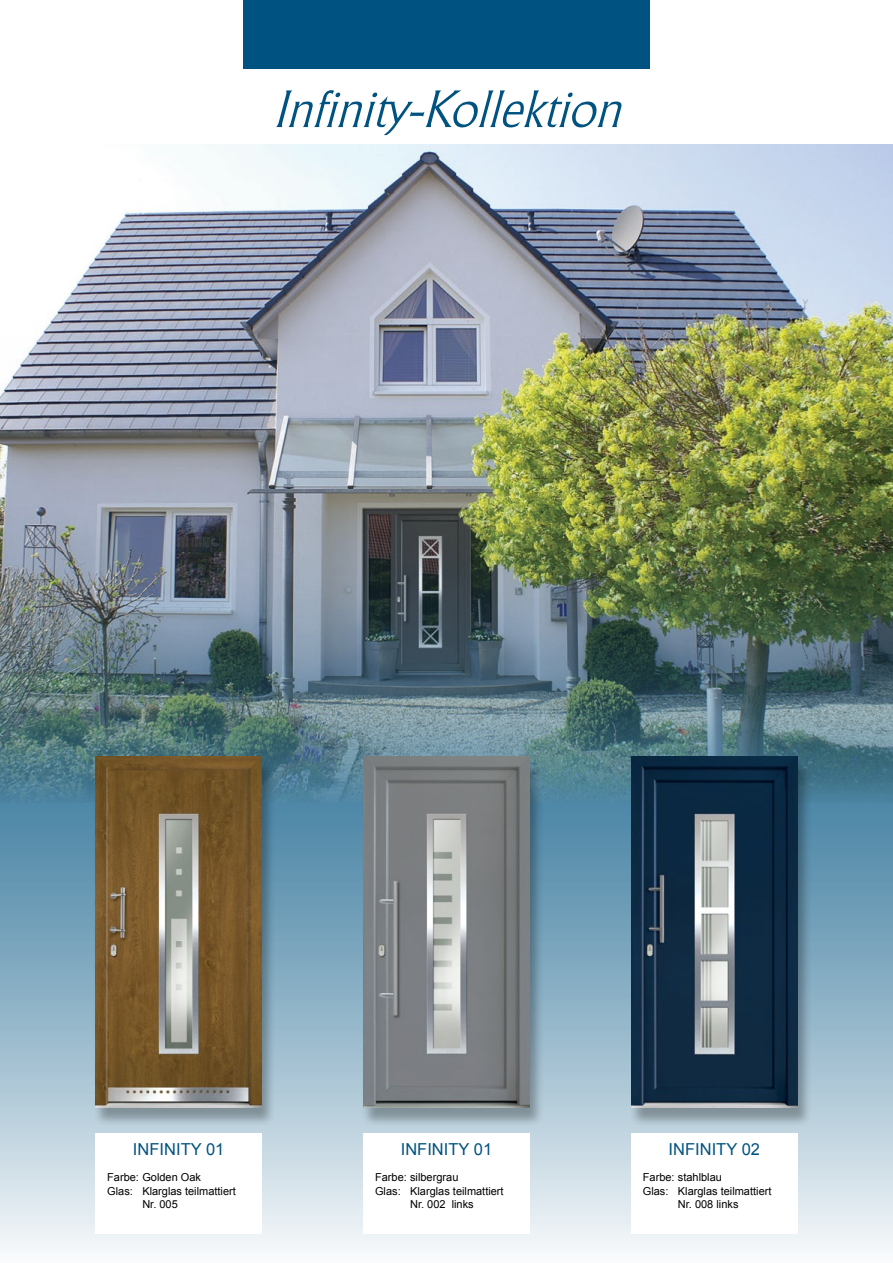
<style>
.page{position:relative;width:893px;height:1263px;background:#fff}
.page>*{position:absolute;margin:0;border:0;box-sizing:border-box;transform-origin:0 0}
.t1{font:italic 50.85px "Andre Light SF";color:#005381}
.t2{font:16.5px "Arial";color:#005381}
.t3{font:10.95px "Arial";color:#000}
</style>
<div class="page">
<svg style="left:0;top:803px;width:893px;height:447px;background:#a1bfd0"></svg>
<img style="left:0;top:145px;width:893px;height:658px">
<div style="left:243px;top:0;width:407px;height:68px;background:#005381"></div>
<div style="left:631px;top:1133px;width:166px;height:101px;background:#fff"></div>
<div style="left:629px;top:759px;width:184px;height:368px;background:#000;opacity:.3"></div>
<img style="left:631px;top:757px;width:166px;height:350px">
<div style="left:363px;top:1133px;width:167px;height:101px;background:#fff"></div>
<div style="left:361px;top:759px;width:184px;height:368px;background:#000;opacity:.3"></div>
<img style="left:363px;top:757px;width:167px;height:350px">
<div style="left:96px;top:1133px;width:166px;height:101px;background:#fff"></div>
<div style="left:93px;top:759px;width:183px;height:367px;background:#000;opacity:.3"></div>
<img style="left:96px;top:757px;width:166px;height:350px">
<h1 class="t1" style="left:273px;top:81px;width:364px">Infinity-Kollektion</h1>
<h2 class="t2" style="left:133px;top:1138px;width:93px">INFINITY 01</h2>
<p class="t3" style="left:107px;top:1170px;width:95px">Farbe: Golden Oak</p>
<p class="t3" style="left:107px;top:1183px;width:130px">Glas: Klarglas teilmattiert</p>
<p class="t3" style="left:142px;top:1197px;width:37px">Nr. 005</p>
<h2 class="t2" style="left:401px;top:1138px;width:93px">INFINITY 01</h2>
<p class="t3" style="left:375px;top:1170px;width:85px">Farbe: silbergrau</p>
<p class="t3" style="left:375px;top:1183px;width:130px">Glas: Klarglas teilmattiert</p>
<p class="t3" style="left:410px;top:1197px;width:65px">Nr. 002 links</p>
<h2 class="t2" style="left:669px;top:1138px;width:93px">INFINITY 02</h2>
<p class="t3" style="left:643px;top:1170px;width:81px">Farbe: stahlblau</p>
<p class="t3" style="left:643px;top:1183px;width:130px">Glas: Klarglas teilmattiert</p>
<p class="t3" style="left:678px;top:1197px;width:62px">Nr. 008 links</p>
</div>
